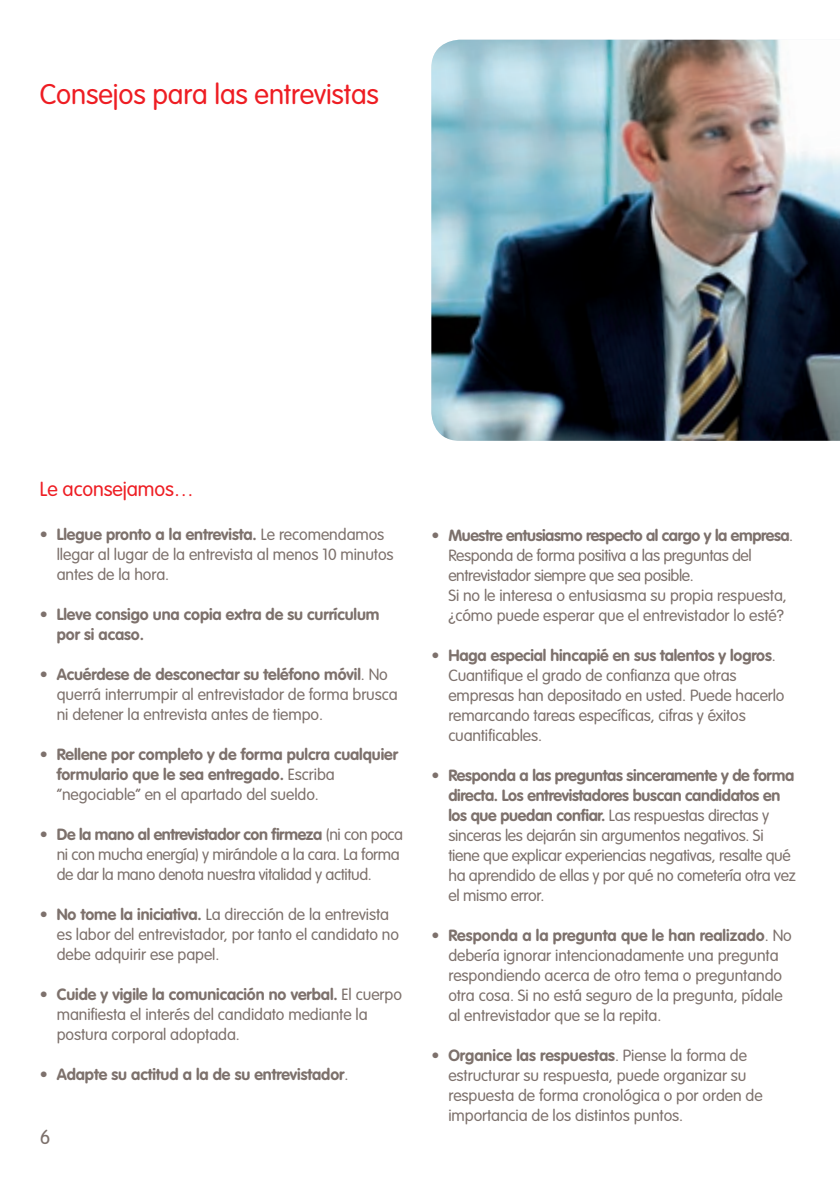
<style>
.page{position:relative;width:840px;height:1191px;background:#fff}
.page>*{position:absolute;margin:0;border:0;box-sizing:border-box;transform-origin:0 0}
._09_Body_text_14_16p{font:300 28px "VAG Rounded";letter-spacing:-.005em;color:#ee1d23}
._11_Body_text_10_12p{font:300 20px "VAG Rounded";letter-spacing:-.005em;color:#ee1d23}
.t1{font:300 20px "VAG Rounded";color:#7d716c}
._11_Body_text_10_12p-2{font:300 16px/20px "VAG Rounded";letter-spacing:-.005em;color:#7d716c}
._11_Body_text_10_12p-3{font:700 16px/20px "VAG Rounded";letter-spacing:-.005em;color:#7d716c}
._11_Body_text_10_12p-4{font:300 16px/20px "VAG Rounded";letter-spacing:-.025em;color:#7d716c}
.s1{font-weight:700}
.s2{font-weight:300}
</style>
<div class="page">
<img style="left:431px;top:40px;width:408px;height:401px">
<p class="_09_Body_text_14_16p" style="left:40px;top:78px;width:340px">Consejos para las entrevistas</p>
<p class="_11_Body_text_10_12p" style="left:40px;top:477px;width:156px">Le aconsejamos…</p>
<p class="_11_Body_text_10_12p-2" style="left:57px;top:524px;width:338px;text-indent:-17px">• <span class="s1">Llegue pronto a la entrevista.</span> Le recomendamos llegar al lugar de la entrevista al menos 10 minutos antes de la hora.</p>
<p class="_11_Body_text_10_12p-3" style="left:57px;top:604px;width:324px;text-indent:-17px">• Lleve consigo una copia extra de su currículum por si acaso.</p>
<p class="_11_Body_text_10_12p-2" style="left:57px;top:664px;width:342px;text-indent:-17px">• <span class="s1">Acuérdese de desconectar su teléfono móvil</span>. No querrá interrumpir al entrevistador de forma brusca ni detener la entrevista antes de tiempo.</p>
<p class="_11_Body_text_10_12p-3" style="left:57px;top:744px;width:342px;text-indent:-17px"><span class="s2">•</span> Rellene por completo y de forma pulcra cualquier formulario que le sea entregado. <span class="s2">Escriba “negociable” en el apartado del sueldo.</span></p>
<p class="_11_Body_text_10_12p-4" style="left:57px;top:824px;width:348px;text-indent:-17px">• <span class="s1">De la mano al entrevistador con firmeza</span> (ni con poca ni con mucha energía) y mirándole a la cara. La forma de dar la mano denota nuestra vitalidad y actitud.</p>
<p class="_11_Body_text_10_12p-2" style="left:57px;top:904px;width:343px;text-indent:-17px">• <span class="s1">No tome la iniciativa.</span> La dirección de la entrevista es labor del entrevistador, por tanto el candidato no debe adquirir ese papel.</p>
<p class="_11_Body_text_10_12p-2" style="left:57px;top:984px;width:346px;text-indent:-17px">• <span class="s1">Cuide y vigile la comunicación no verbal.</span> El cuerpo manifiesta el interés del candidato mediante la postura corporal adoptada.</p>
<p class="_11_Body_text_10_12p-3" style="left:40px;top:1064px;width:310px"><span class="s2">•</span> Adapte su actitud a la de su entrevistador<span class="s2">.</span></p>
<p class="t1" style="left:40px;top:1125px;width:12px">6</p>
<p class="_11_Body_text_10_12p-2" style="left:448px;top:525px;width:346px;text-indent:-17px">• <span class="s1">Muestre entusiasmo respecto al cargo y la empresa</span>.<br>Responda de forma positiva a las preguntas del entrevistador siempre que sea posible.<br>Si no le interesa o entusiasma su propia respuesta, ¿cómo puede esperar que el entrevistador lo esté?</p>
<p class="_11_Body_text_10_12p-2" style="left:448px;top:645px;width:337px;text-indent:-17px">• <span class="s1">Haga especial hincapié en sus talentos y logros</span>.<br>Cuantifique el grado de confianza que otras empresas han depositado en usted. Puede hacerlo remarcando tareas específicas, cifras y éxitos cuantificables.</p>
<p class="_11_Body_text_10_12p-2" style="left:448px;top:765px;width:349px;text-indent:-17px">• <span class="s1">Responda a las preguntas sinceramente y de forma directa. Los entrevistadores buscan candidatos en los que puedan confiar.</span> Las respuestas directas y sinceras les dejarán sin argumentos negativos. Si tiene que explicar experiencias negativas, resalte qué ha aprendido de ellas y por qué no cometería otra vez el mismo error.</p>
<p class="_11_Body_text_10_12p-2" style="left:448px;top:925px;width:345px;text-indent:-17px">• <span class="s1">Responda a la pregunta que le han realizado</span>. No debería ignorar intencionadamente una pregunta respondiendo acerca de otro tema o preguntando otra cosa. Si no está seguro de la pregunta, pídale al entrevistador que se la repita.</p>
<p class="_11_Body_text_10_12p-2" style="left:448px;top:1045px;width:316px;text-indent:-17px">• <span class="s1">Organice las respuestas</span>. Piense la forma de estructurar su respuesta, puede organizar su respuesta de forma cronológica o por orden de importancia de los distintos puntos.</p>
</div>
